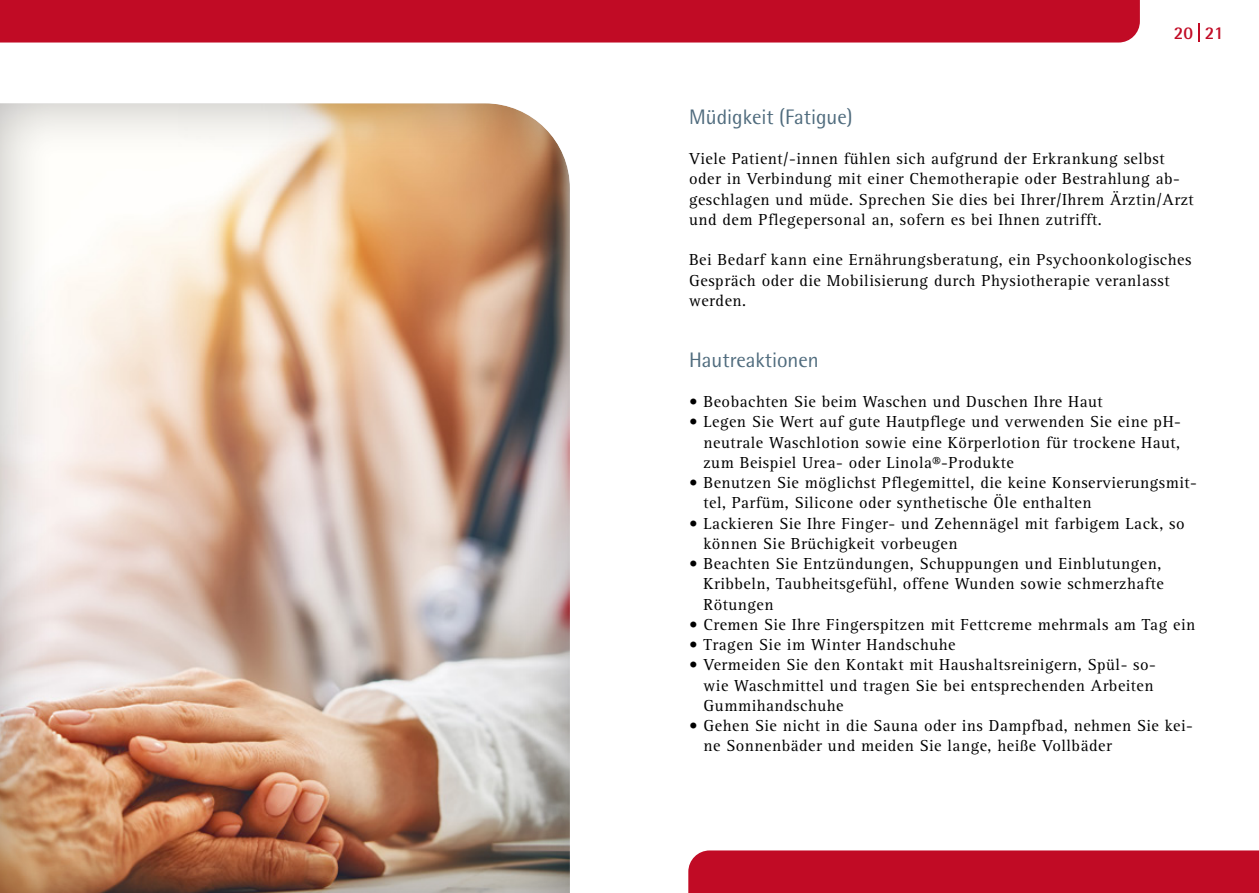
<style>
.page{position:relative;width:1259px;height:893px;background:#fff}
.page>*{position:absolute;margin:0;border:0;box-sizing:border-box;transform-origin:0 0}
.t1{font:21px "Rotis Semi Sans Pro";color:#4f6b7d}
.t2{font:700 18px "Rotis Semi Sans Pro";color:#c10b25}
.t3{font:16.5px/20.2px "Rotis Serif Pro";letter-spacing:.03em;color:#000}
</style>
<div class="page">
<div style="left:0;top:0;width:1140px;height:43px;background:#c10b25"></div>
<div style="left:688px;top:850px;width:571px;height:43px;background:#c10b25"></div>
<svg style="left:1198px;top:24px;width:2px;height:18px"></svg>
<div style="left:0;top:103px;width:582px;height:790px;background:#706f6f;opacity:.5"></div>
<p class="t2" style="left:1173px;top:22px;width:51px">20 21</p>
<p class="t1" style="left:689px;top:104px;width:165px">Müdigkeit (Fatigue)</p>
<p class="t3" style="left:689px;top:148px;width:506px">Viele Patient/-innen fühlen sich aufgrund der Erkrankung selbst oder in Verbindung mit einer Chemotherapie oder Bestrahlung ab&shy;geschlagen und müde. Sprechen Sie dies bei Ihrer/Ihrem Ärztin/Arzt und dem Pflegepersonal an, sofern es bei Ihnen zutrifft.</p>
<p class="t3" style="left:689px;top:250px;width:504px">Bei Bedarf kann eine Ernährungsberatung, ein Psychoonkologisches<br>Gespräch oder die Mobilisierung durch Physiotherapie veranlasst werden.</p>
<p class="t1" style="left:689px;top:347px;width:131px">Hautreaktionen</p>
<p class="t3" style="left:689px;top:391px;width:415px">• Beobachten Sie beim Waschen und Duschen Ihre Haut</p>
<p class="t3" style="left:703px;top:412px;width:479px;text-align:justify;text-indent:-14px">• Legen Sie Wert auf gute Hautpflege und verwenden Sie eine pH&shy;neutrale Waschlotion sowie eine Körperlotion für trockene Haut, zum Beispiel Urea- oder Linola®-Produkte</p>
<p class="t3" style="left:703px;top:472px;width:495px;text-indent:-14px">• Benutzen Sie möglichst Pflegemittel, die keine Konservierungsmit&shy;tel, Parfüm, Silicone oder synthetische Öle enthalten</p>
<p class="t3" style="left:703px;top:513px;width:483px;text-indent:-14px">• Lackieren Sie Ihre Finger- und Zehennägel mit farbigem Lack, so können Sie Brüchigkeit vorbeugen</p>
<p class="t3" style="left:703px;top:553px;width:462px;text-indent:-14px">• Beachten Sie Entzündungen, Schuppungen und Einblutungen,<br>Kribbeln, Taubheitsgefühl, offene Wunden sowie schmerzhafte<br>Rötungen</p>
<p class="t3" style="left:689px;top:614px;width:508px">• Cremen Sie Ihre Fingerspitzen mit Fettcreme mehrmals am Tag ein</p>
<p class="t3" style="left:689px;top:634px;width:268px">• Tragen Sie im Winter Handschuhe</p>
<p class="t3" style="left:703px;top:655px;width:454px;text-indent:-14px">• Vermeiden Sie den Kontakt mit Haushaltsreinigern, Spül- so&shy;wie Waschmittel und tragen Sie bei entsprechenden Arbeiten<br>Gummihandschuhe</p>
<p class="t3" style="left:703px;top:715px;width:491px;text-indent:-14px">• Gehen Sie nicht in die Sauna oder ins Dampfbad, nehmen Sie kei&shy;ne Sonnenbäder und meiden Sie lange, heiße Vollbäder</p>
</div>
